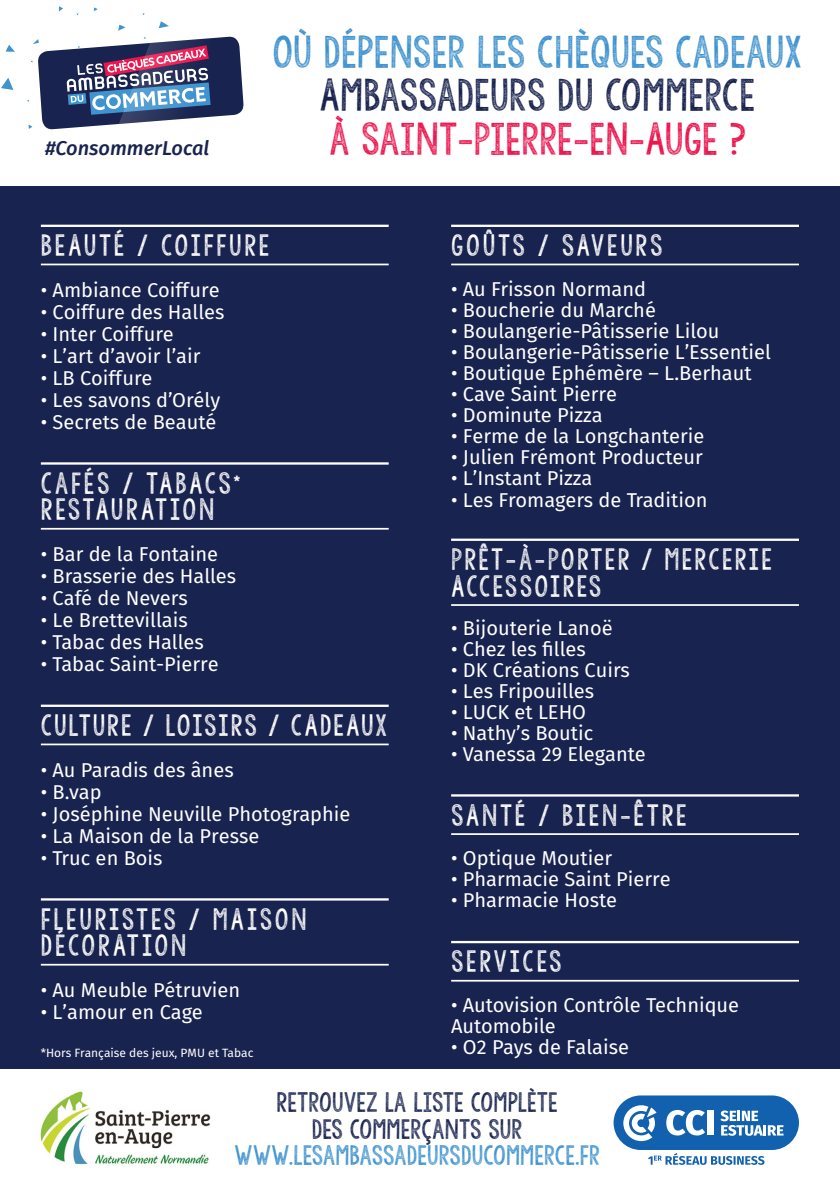
<style>
.page{position:relative;width:840px;height:1191px;background:#fff}
.page>*{position:absolute;margin:0;border:0;box-sizing:border-box;transform-origin:0 0}
.t1{font:36px/43.2px "KG Allof Me";color:#3f93cf;text-align:center}
.t2{font:36px "KG Allof Me";color:#ed154e}
.t3{font:24px/26.6px "KG Allof Me";letter-spacing:.09em;color:#fff}
.t4{font:24px/26.6px "KG Allof Me";letter-spacing:.11em;color:#fff}
.t5{font:22px "KG Allof Me";color:#19234f}
.t6{font:22px "KG Allof Me";color:#3f93cf}
.t7{font:20px/21px "Fira Sans";color:#fff}
.t8{font:italic 500 20px "Fira Sans";color:#19234f}
.t9{font:12px "Fira Sans";color:#fff}
.s1{color:#19234f}
</style>
<div class="page">
<div style="left:0;top:186px;width:839px;height:883px;background:#19234f"></div>
<hr style="left:41px;top:225px;width:347px;height:2px;background:#fff">
<hr style="left:41px;top:264px;width:347px;height:1px;background:#fff">
<hr style="left:41px;top:462px;width:347px;height:2px;background:#fff">
<hr style="left:41px;top:528px;width:347px;height:1px;background:#fff">
<hr style="left:41px;top:704px;width:347px;height:3px;background:#fff">
<hr style="left:41px;top:743px;width:347px;height:2px;background:#fff">
<hr style="left:41px;top:898px;width:347px;height:2px;background:#fff">
<hr style="left:41px;top:963px;width:347px;height:2px;background:#fff">
<hr style="left:451px;top:225px;width:347px;height:2px;background:#fff">
<hr style="left:451px;top:264px;width:347px;height:1px;background:#fff">
<hr style="left:451px;top:538px;width:347px;height:3px;background:#fff">
<hr style="left:451px;top:604px;width:347px;height:2px;background:#fff">
<hr style="left:451px;top:794px;width:347px;height:2px;background:#fff">
<hr style="left:451px;top:833px;width:347px;height:2px;background:#fff">
<hr style="left:451px;top:941px;width:347px;height:2px;background:#fff">
<hr style="left:451px;top:980px;width:347px;height:1px;background:#fff">
<svg style="left:59px;top:6px;width:4px;height:5px"></svg>
<svg style="left:1px;top:78px;width:12px;height:12px"></svg>
<svg style="left:6px;top:45px;width:9px;height:7px"></svg>
<svg style="left:27px;top:21px;width:217px;height:109px"></svg>
<svg style="left:613px;top:1095px;width:185px;height:69px"></svg>
<img style="left:40px;top:1091px;width:171px;height:74px">
<p class="t8" style="left:45px;top:132px;width:166px">#ConsommerLocal</p>
<p class="t1" style="left:272px;top:31px;width:531px">OÙ DÉPENSER LES CHÈQUES CADEAUX<br><span class="s1">AMBASSADEURS DU COMMERCE</span></p>
<p class="t2" style="left:329px;top:114px;width:418px">À SAINT-PIERRE-EN-AUGE ?</p>
<p class="t4" style="left:41px;top:232px;width:230px">BEAUTÉ / COIFFURE</p>
<p class="t7" style="left:41px;top:279px;width:180px">• Ambiance Coiffure</p>
<p class="t7" style="left:41px;top:301px;width:185px">• Coiffure des Halles</p>
<p class="t7" style="left:41px;top:323px;width:134px">• Inter Coiffure</p>
<p class="t7" style="left:41px;top:345px;width:161px">• L’art d’avoir l’air</p>
<p class="t7" style="left:41px;top:367px;width:113px">• LB Coiffure</p>
<p class="t7" style="left:41px;top:389px;width:181px">• Les savons d’Orély</p>
<p class="t7" style="left:41px;top:411px;width:177px">• Secrets de Beauté</p>
<p class="t3" style="left:41px;top:470px;width:201px">CAFÉS / TABACS<sup>*<br></sup>RESTAURATION</p>
<p class="t7" style="left:41px;top:543px;width:179px">• Bar de la Fontaine</p>
<p class="t7" style="left:41px;top:565px;width:197px">• Brasserie des Halles</p>
<p class="t7" style="left:41px;top:587px;width:148px">• Café de Nevers</p>
<p class="t7" style="left:41px;top:609px;width:148px">• Le Brettevillais</p>
<p class="t7" style="left:41px;top:631px;width:164px">• Tabac des Halles</p>
<p class="t7" style="left:41px;top:653px;width:179px">• Tabac Saint-Pierre</p>
<p class="t3" style="left:41px;top:712px;width:348px">CULTURE / LOISIRS / CADEAUX</p>
<p class="t7" style="left:41px;top:759px;width:194px">• Au Paradis des ânes</p>
<p class="t7" style="left:41px;top:781px;width:62px">• B.vap</p>
<p class="t7" style="left:41px;top:803px;width:311px">• Joséphine Neuville Photographie</p>
<p class="t7" style="left:41px;top:825px;width:220px">• La Maison de la Presse</p>
<p class="t7" style="left:41px;top:847px;width:123px">• Truc en Bois</p>
<p class="t4" style="left:41px;top:906px;width:267px">FLEURISTES / MAISON<br>DÉCORATION</p>
<p class="t7" style="left:41px;top:979px;width:201px">• Au Meuble Pétruvien</p>
<p class="t7" style="left:41px;top:1001px;width:163px">• L’amour en Cage</p>
<p class="t9" style="left:41px;top:1044px;width:214px">*Hors Française des jeux, PMU et Tabac</p>
<p class="t4" style="left:451px;top:232px;width:213px">GOÛTS / SAVEURS</p>
<p class="t7" style="left:451px;top:278px;width:196px">• Au Frisson Normand</p>
<p class="t7" style="left:451px;top:299px;width:206px">• Boucherie du Marché</p>
<p class="t7" style="left:451px;top:320px;width:269px">• Boulangerie-Pâtisserie Lilou</p>
<p class="t7" style="left:451px;top:341px;width:321px">• Boulangerie-Pâtisserie L’Essentiel</p>
<p class="t7" style="left:451px;top:362px;width:302px">• Boutique Ephémère – L.Berhaut</p>
<p class="t7" style="left:451px;top:383px;width:167px">• Cave Saint Pierre</p>
<p class="t7" style="left:451px;top:404px;width:153px">• Dominute Pizza</p>
<p class="t7" style="left:451px;top:425px;width:255px">• Ferme de la Longchanterie</p>
<p class="t7" style="left:451px;top:446px;width:253px">• Julien Frémont Producteur</p>
<p class="t7" style="left:451px;top:467px;width:143px">• L’Instant Pizza</p>
<p class="t7" style="left:451px;top:489px;width:258px">• Les Fromagers de Tradition</p>
<p class="t3" style="left:451px;top:546px;width:322px">PRÊT-À-PORTER / MERCERIE<br>ACCESSOIRES</p>
<p class="t7" style="left:451px;top:617px;width:163px">• Bijouterie Lanoë</p>
<p class="t7" style="left:451px;top:638px;width:136px">• Chez les filles</p>
<p class="t7" style="left:451px;top:659px;width:180px">• DK Créations Cuirs</p>
<p class="t7" style="left:451px;top:680px;width:144px">• Les Fripouilles</p>
<p class="t7" style="left:451px;top:701px;width:136px">• LUCK et LEHO</p>
<p class="t7" style="left:451px;top:722px;width:144px">• Nathy’s Boutic</p>
<p class="t7" style="left:451px;top:743px;width:196px">• Vanessa 29 Elegante</p>
<p class="t4" style="left:451px;top:802px;width:237px">SANTÉ / BIEN-ÊTRE</p>
<p class="t7" style="left:451px;top:847px;width:162px">• Optique Moutier</p>
<p class="t7" style="left:451px;top:868px;width:221px">• Pharmacie Saint Pierre</p>
<p class="t7" style="left:451px;top:889px;width:167px">• Pharmacie Hoste</p>
<p class="t4" style="left:451px;top:948px;width:112px">SERVICES</p>
<p class="t7" style="left:451px;top:994px;width:289px">• Autovision Contrôle Technique<br>Automobile</p>
<p class="t7" style="left:451px;top:1036px;width:179px">• O2 Pays de Falaise</p>
<p class="t5" style="left:276px;top:1087px;width:283px">RETROUVEZ LA LISTE COMPLÈTE</p>
<p class="t5" style="left:311px;top:1114px;width:212px">DES COMMERÇANTS SUR</p>
<p class="t6" style="left:234px;top:1140px;width:367px">WWW.LESAMBASSADEURSDUCOMMERCE.FR</p>
</div>
